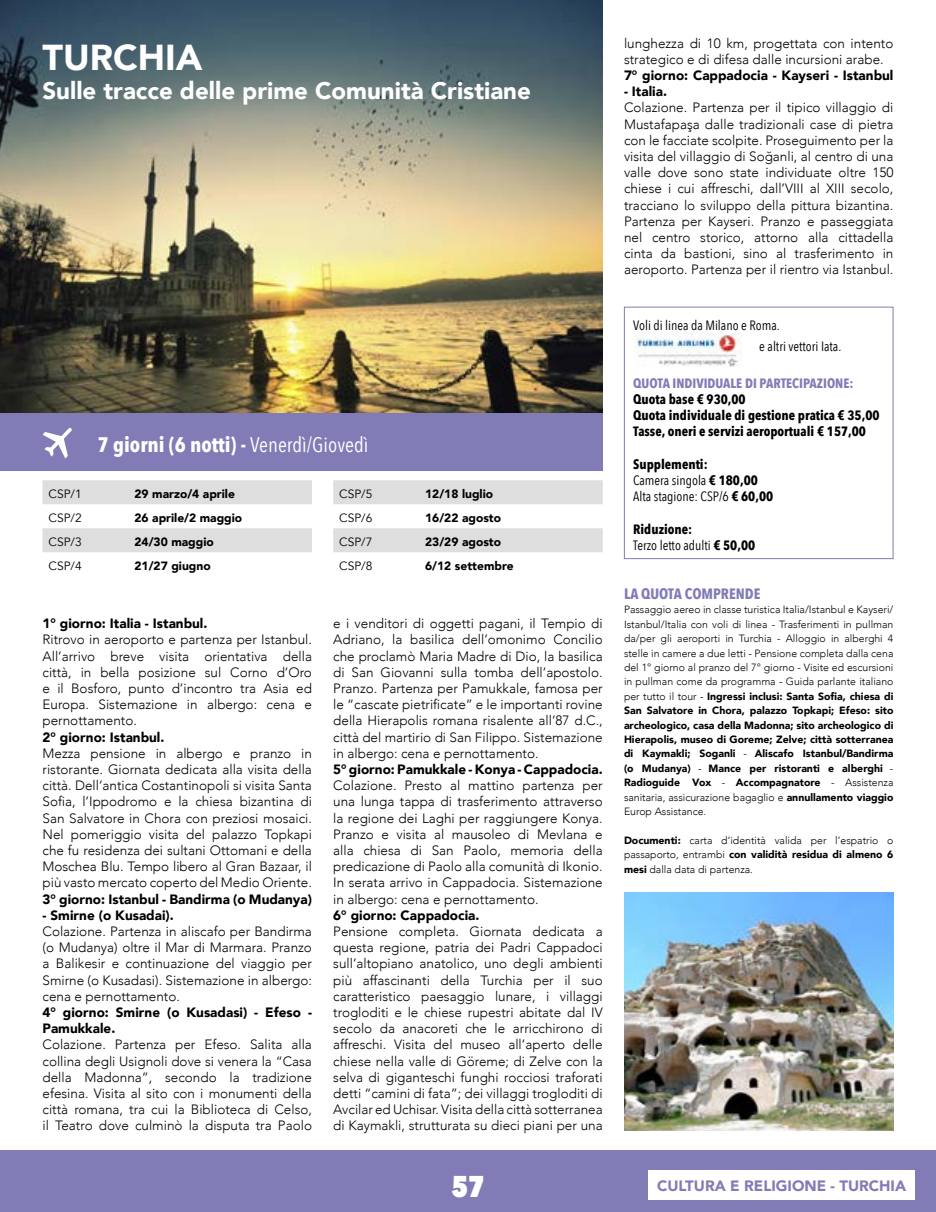
<style>
.page{position:relative;width:936px;height:1212px;background:#fff}
.page>*{position:absolute;margin:0;border:0;box-sizing:border-box;transform-origin:0 0}
.t1{font:900 36px "Avenir";color:#fff}
.t2{font:800 30px "Avenir Next Condensed";color:#fff}
.t3{font:900 24px "Avenir";color:#fff}
.t4{font:700 21px "Avenir Next Condensed";color:#fff}
.t5{font:900 15px "Avenir";color:#817cb6}
.t6{font:700 15px "Avenir Next Condensed";color:#817cb6}
.t7{font:300 13.5px/16.2px "Avenir";color:#000;text-align:justify}
.t8{font:900 13.5px/16.2px "Avenir";color:#000}
.t9{font:700 13.5px/16.2px "Avenir Next Condensed";color:#000}
.t10{font:13.5px/16.2px "Avenir Next Condensed";color:#000}
.t11{font:700 13.5px "Avenir Next Condensed";color:#817cb6}
.t12{font:900 12px "Avenir";color:#000}
.t13{font:12px "Avenir";color:#000}
.t14{font:300 10.5px/14.4px "Avenir";color:#000;text-align:justify}
.s1{font-weight:400}
.s2{font-weight:700}
.s3{font-weight:900}
</style>
<div class="page">
<div style="left:0;top:1150px;width:935px;height:62px;background:#817cb6"></div>
<div style="left:648px;top:1170px;width:266px;height:30px;background:#fff"></div>
<img style="left:0;top:0;width:602px;height:413px">
<div style="left:0;top:413px;width:602px;height:58px;background:#817cb6"></div>
<svg style="left:43px;top:428px;width:29px;height:30px"></svg>
<img style="left:634px;top:332px;width:107px;height:35px">
<div style="left:624px;top:307px;width:269px;height:252px;border:1px solid #817cb6"></div>
<img style="left:624px;top:892px;width:269px;height:238px">
<svg style="left:43px;top:480px;width:269px;height:72px"></svg>
<svg style="left:333px;top:480px;width:269px;height:72px"></svg>
<h1 class="t1" style="left:43px;top:27px;width:161px">TURCHIA</h1>
<h3 class="t3" style="left:43px;top:70px;width:490px">Sulle tracce delle prime Comunità Cristiane</h3>
<h3 class="t4" style="left:98px;top:431px;width:272px">7 giorni (6 notti) - <span class="s1">Venerdì/Giovedì</span></h3>
<p class="t13" style="left:49px;top:487px;width:35px">CSP/1</p>
<p class="t12" style="left:134px;top:484px;width:102px">29 marzo/4 aprile</p>
<p class="t13" style="left:49px;top:511px;width:35px">CSP/2</p>
<p class="t12" style="left:134px;top:508px;width:109px">26 aprile/2 maggio</p>
<p class="t13" style="left:49px;top:535px;width:35px">CSP/3</p>
<p class="t12" style="left:134px;top:532px;width:81px">24/30 maggio</p>
<p class="t13" style="left:49px;top:559px;width:35px">CSP/4</p>
<p class="t12" style="left:134px;top:556px;width:78px">21/27 giugno</p>
<p class="t8" style="left:43px;top:615px;width:166px">1° giorno: Italia - Istanbul.</p>
<p class="t7" style="left:43px;top:632px;width:271px">Ritrovo in aeroporto e partenza per Istanbul.<br>All’arrivo breve visita orientativa della città, in bella posizione sul Corno d’Oro e il Bosforo, punto d’incontro tra Asia ed Europa. Sistemazione in albergo: cena e pernottamento.</p>
<p class="t8" style="left:43px;top:728px;width:123px">2° giorno: Istanbul.</p>
<p class="t7" style="left:43px;top:745px;width:271px">Mezza pensione in albergo e pranzo in ristorante. Giornata dedicata alla visita della città. Dell’antica Costantinopoli si visita Santa Sofia, l’Ippodromo e la chiesa bizantina di San Salvatore in Chora con preziosi mosaici.<br>Nel pomeriggio visita del palazzo Topkapi che fu residenza dei sultani Ottomani e della Moschea Blu. Tempo libero al Gran Bazaar, il più vasto mercato coperto del Medio Oriente.</p>
<p class="t8" style="left:43px;top:890px;width:271px">3° giorno: Istanbul - Bandirma (o Mudanya)</p>
<p class="t8" style="left:43px;top:907px;width:133px">- Smirne (o Kusadai).</p>
<p class="t7" style="left:43px;top:923px;width:271px">Colazione. Partenza in aliscafo per Bandirma (o Mudanya) oltre il Mar di Marmara. Pranzo a Balikesir e continuazione del viaggio per Smirne (o Kusadasi). Sistemazione in albergo: cena e pernottamento.</p>
<p class="t8" style="left:43px;top:1004px;width:271px">4° giorno: Smirne (o Kusadasi) - Efeso -<br>Pamukkale.</p>
<p class="t7" style="left:43px;top:1037px;width:271px">Colazione. Partenza per Efeso. Salita alla collina degli Usignoli dove si venera la “Casa della Madonna”, secondo la tradizione efesina. Visita al sito con i monumenti della città romana, tra cui la Biblioteca di Celso, il Teatro dove culminò la disputa tra Paolo</p>
<p class="t13" style="left:339px;top:487px;width:35px">CSP/5</p>
<p class="t12" style="left:425px;top:484px;width:69px">12/18 luglio</p>
<p class="t13" style="left:339px;top:511px;width:35px">CSP/6</p>
<p class="t12" style="left:425px;top:508px;width:77px">16/22 agosto</p>
<p class="t13" style="left:339px;top:535px;width:35px">CSP/7</p>
<p class="t12" style="left:425px;top:532px;width:77px">23/29 agosto</p>
<p class="t13" style="left:339px;top:559px;width:35px">CSP/8</p>
<p class="t12" style="left:425px;top:556px;width:90px">6/12 settembre</p>
<p class="t7" style="left:333px;top:615px;width:271px">e i venditori di oggetti pagani, il Tempio di Adriano, la basilica dell’omonimo Concilio che proclamò Maria Madre di Dio, la basilica di San Giovanni sulla tomba dell’apostolo.<br>Pranzo. Partenza per Pamukkale, famosa per le “cascate pietrificate” e le importanti rovine della Hierapolis romana risalente all’87 d.C., città del martirio di San Filippo. Sistemazione in albergo: cena e pernottamento.</p>
<p class="t8" style="left:333px;top:761px;width:271px">5° giorno: Pamukkale - Konya - Cappadocia.</p>
<p class="t7" style="left:333px;top:777px;width:271px">Colazione. Presto al mattino partenza per una lunga tappa di trasferimento attraverso la regione dei Laghi per raggiungere Konya.<br>Pranzo e visita al mausoleo di Mevlana e alla chiesa di San Paolo, memoria della predicazione di Paolo alla comunità di Ikonio.<br>In serata arrivo in Cappadocia. Sistemazione in albergo: cena e pernottamento.</p>
<p class="t8" style="left:333px;top:907px;width:148px">6° giorno: Cappadocia.</p>
<p class="t7" style="left:333px;top:923px;width:271px">Pensione completa. Giornata dedicata a questa regione, patria dei Padri Cappadoci sull’altopiano anatolico, uno degli ambienti più affascinanti della Turchia per il suo caratteristico paesaggio lunare, i villaggi trogloditi e le chiese rupestri abitate dal IV secolo da anacoreti che le arricchirono di affreschi. Visita del museo all’aperto delle chiese nella valle di Göreme; di Zelve con la selva di giganteschi funghi rocciosi traforati detti “camini di fata”; dei villaggi trogloditi di Avcilar ed Uchisar. Visita della città sotterranea di Kaymakli, strutturata su dieci piani per una</p>
<p class="t7" style="left:624px;top:35px;width:271px">lunghezza di 10 km, progettata con intento strategico e di difesa dalle incursioni arabe.</p>
<p class="t8" style="left:624px;top:67px;width:271px">7° giorno: Cappadocia - Kayseri - Istanbul</p>
<p class="t8" style="left:624px;top:83px;width:44px">- Italia.</p>
<p class="t7" style="left:624px;top:100px;width:271px">Colazione. Partenza per il tipico villaggio di Mustafapaşa dalle tradizionali case di pietra con le facciate scolpite. Proseguimento per la visita del villaggio di Soğanli, al centro di una valle dove sono state individuate oltre 150 chiese i cui affreschi, dall’VIII al XIII secolo, tracciano lo sviluppo della pittura bizantina.<br>Partenza per Kayseri. Pranzo e passeggiata nel centro storico, attorno alla cittadella cinta da bastioni, sino al trasferimento in aeroporto. Partenza per il rientro via Istanbul.</p>
<p class="t10" style="left:759px;top:314px;width:83px;line-height:21px;text-indent:-126px">Voli di linea da Milano e Roma.<br>e altri vettori Iata.</p>
<p class="t11" style="left:633px;top:375px;width:222px">QUOTA INDIVIDUALE DI PARTECIPAZIONE:</p>
<p class="t9" style="left:633px;top:391px;width:248px">Quota base € 930,00<br>Quota individuale di gestione pratica € 35,00<br>Tasse, oneri e servizi aeroportuali € 157,00</p>
<p class="t10" style="left:633px;top:455px;width:141px"><span class="s2">Supplementi:<br></span>Camera singola <span class="s2">€ 180,00<br></span>Alta stagione: CSP/6 <span class="s2">€ 60,00</span></p>
<p class="t9" style="left:633px;top:521px;width:123px">Riduzione:<br><span class="s1">Terzo letto adulti</span> € 50,00</p>
<p class="t6" style="left:624px;top:584px;width:138px">LA QUOTA COMPRENDE</p>
<p class="t14" style="left:624px;top:602px;width:271px">Passaggio aereo in classe turistica Italia/Istanbul e Kayseri/ Istanbul/Italia con voli di linea - Trasferimenti in pullman da/per gli aeroporti in Turchia - Alloggio in alberghi 4 stelle in camere a due letti - Pensione completa dalla cena del 1° giorno al pranzo del 7° giorno - Visite ed escursioni in pullman come da programma - Guida parlante italiano per tutto il tour - <span class="s3">Ingressi inclusi: Santa Sofia, chiesa di San Salvatore in Chora, palazzo Topkapi; Efeso: sito archeologico, casa della Madonna; sito archeologico di Hierapolis, museo di Goreme; Zelve; città sotterranea di Kaymakli; Soganli</span> - <span class="s3">Aliscafo Istanbul/Bandirma (o Mudanya)</span> - <span class="s3">Mance per ristoranti e alberghi</span> - <span class="s3">Radioguide Vox</span> - <span class="s3">Accompagnatore</span> - Assistenza sanitaria, assicurazione bagaglio e <span class="s3">annullamento viaggio </span>Europ Assistance.</p>
<p class="t14" style="left:624px;top:833px;width:271px"><span class="s3">Documenti:</span> carta d’identità valida per l’espatrio o passaporto, entrambi <span class="s3">con validità residua di almeno 6 mesi</span> dalla data di partenza.</p>
<h2 class="t2" style="left:451px;top:1167px;width:35px">57</h2>
<p class="t5" style="left:657px;top:1173px;width:250px">CULTURA E RELIGIONE - TURCHIA</p>
</div>
